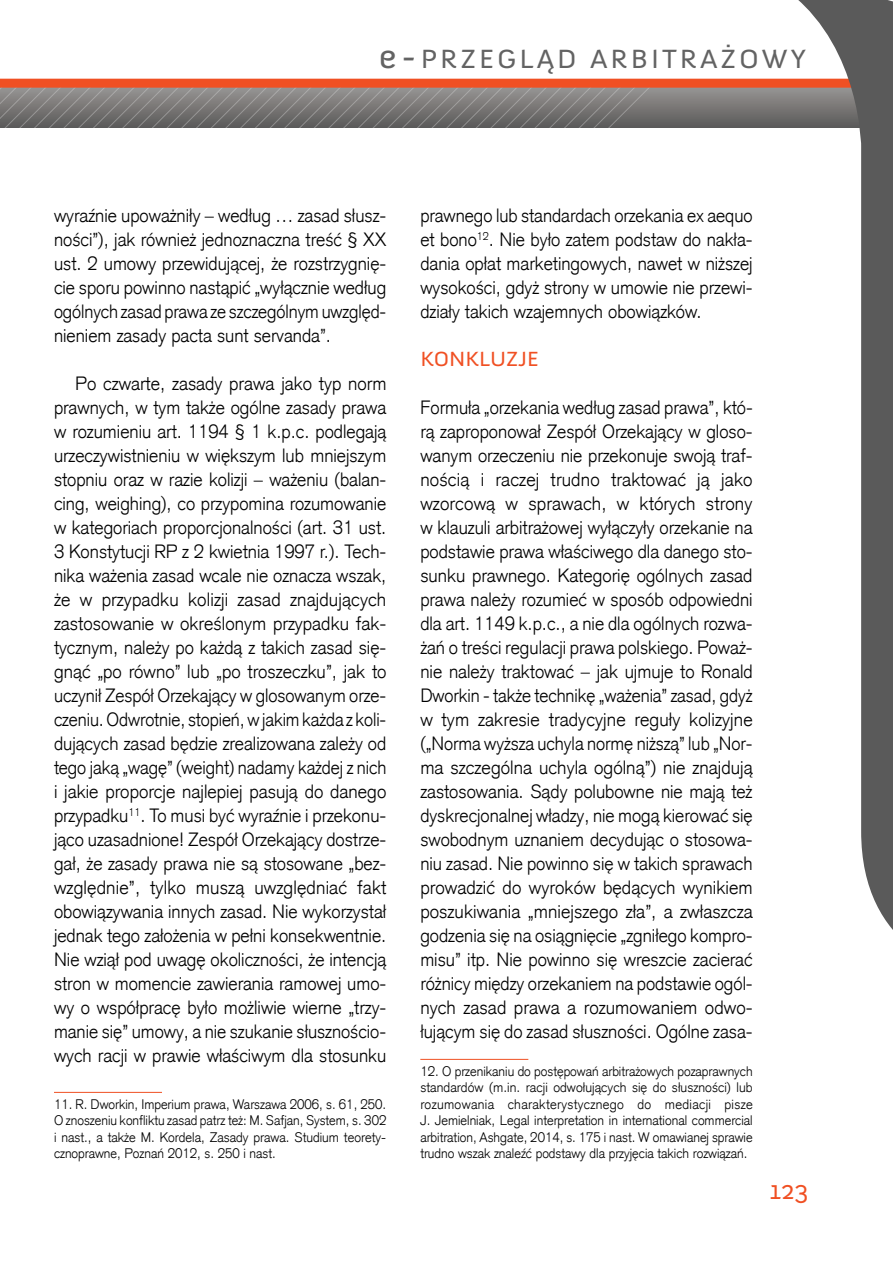
<style>
.page{position:relative;width:893px;height:1263px;background:#fff}
.page>*{position:absolute;margin:0;border:0;box-sizing:border-box;transform-origin:0 0}
.t1{font:27px "Anivers";letter-spacing:.1em;color:#636363;scale:1.1 1}
.t2{font:26.4px "Anivers";color:#f05023}
.t3{font:21px "Anivers";color:#f05023;scale:1.1 1}
.t4{font:300 18.75px/24px "Akzidenz Grotesk CE";color:#000;text-align:justify}
.t5{font:300 13.5px/16.5px "Akzidenz Grotesk CE";color:#000;text-align:justify}
.s1{font-size:34.65px}
</style>
<div class="page">
<svg style="left:654px;top:88px;width:138px;height:40px;background:#777675"></svg>
<svg style="left:0;top:88px;width:654px;height:40px;background:#7b7978"></svg>
<div style="left:0;top:79px;width:893px;height:9px;background:#f05023"></div>
<svg style="left:792px;top:0;width:101px;height:930px"></svg>
<hr style="left:54px;top:1092px;width:108px;height:1px;background:#f05023">
<hr style="left:420px;top:1059px;width:108px;height:1px;background:#f05023">
<h1 class="t1" style="left:379px;top:44px;width:390px"><span class="s1">e-</span>PRZEGLĄD ARBITRAŻOWY</h1>
<p class="t4" style="left:54px;top:203px;width:334px">wyraźnie upoważniły – według … zasad słusz&shy;ności”), jak również jednoznaczna treść § XX ust. 2 umowy przewidującej, że rozstrzygnię&shy;cie sporu powinno nastąpić „wyłącznie według ogólnych zasad prawa ze szczególnym uwzględ&shy;nieniem zasady pacta sunt servanda”.</p>
<p class="t4" style="left:54px;top:371px;width:334px;text-indent:21px">Po czwarte, zasady prawa jako typ norm prawnych, w tym także ogólne zasady prawa w rozumieniu art. 1194 § 1 k.p.c. podlegają urzeczywistnieniu w większym lub mniejszym stopniu oraz w razie kolizji – ważeniu (balan&shy;cing, weighing), co przypomina rozumowanie w kategoriach proporcjonalności (art. 31 ust.<br>3 Konstytucji RP z 2 kwietnia 1997 r.). Tech&shy;nika ważenia zasad wcale nie oznacza wszak, że w przypadku kolizji zasad znajdujących zastosowanie w określonym przypadku fak&shy;tycznym, należy po każdą z takich zasad się&shy;gnąć „po równo” lub „po troszeczku”, jak to uczynił Zespół Orzekający w glosowanym orze&shy;czeniu. Odwrotnie, stopień, w jakim każda z koli&shy;dujących zasad będzie zrealizowana zależy od tego jaką „wagę” (weight) nadamy każdej z nich i jakie proporcje najlepiej pasują do danego przypadku<sup>11</sup>. To musi być wyraźnie i przekonu&shy;jąco uzasadnione! Zespół Orzekający dostrze&shy;gał, że zasady prawa nie są stosowane „bez&shy;względnie”, tylko muszą uwzględniać fakt obowiązywania innych zasad. Nie wykorzystał jednak tego założenia w pełni konsekwentnie.<br>Nie wziął pod uwagę okoliczności, że intencją stron w momencie zawierania ramowej umo&shy;wy o współpracę było możliwie wierne „trzy&shy;manie się” umowy, a nie szukanie słusznościo&shy;wych racji w prawie właściwym dla stosunku</p>
<p class="t5" style="left:54px;top:1096px;width:334px">11. R. Dworkin, Imperium prawa, Warszawa 2006, s. 61, 250.<br>O znoszeniu konfliktu zasad patrz też: M. Safjan, System, s. 302 i nast., a także M. Kordela, Zasady prawa. Studium teorety&shy;cznoprawne, Poznań 2012, s. 250 i nast.</p>
<p class="t4" style="left:420px;top:203px;width:334px">prawnego lub standardach orzekania ex aequo et bono<sup>12</sup>. Nie było zatem podstaw do nakła&shy;dania opłat marketingowych, nawet w niższej wysokości, gdyż strony w umowie nie przewi&shy;działy takich wzajemnych obowiązków.</p>
<p class="t3" style="left:420px;top:347px;width:109px">KONKLUZJE</p>
<p class="t4" style="left:420px;top:395px;width:334px">Formuła „orzekania według zasad prawa”, któ&shy;rą zaproponował Zespół Orzekający w gloso&shy;wanym orzeczeniu nie przekonuje swoją traf&shy;nością i raczej trudno traktować ją jako wzorcową w sprawach, w których strony w klauzuli arbitrażowej wyłączyły orzekanie na podstawie prawa właściwego dla danego sto&shy;sunku prawnego. Kategorię ogólnych zasad prawa należy rozumieć w sposób odpowiedni dla art. 1149 k.p.c., a nie dla ogólnych rozwa&shy;żań o treści regulacji prawa polskiego. Poważ&shy;nie należy traktować – jak ujmuje to Ronald Dworkin - także technikę „ważenia” zasad, gdyż w tym zakresie tradycyjne reguły kolizyjne („Norma wyższa uchyla normę niższą” lub „Nor&shy;ma szczególna uchyla ogólną”) nie znajdują zastosowania. Sądy polubowne nie mają też dyskrecjonalnej władzy, nie mogą kierować się swobodnym uznaniem decydując o stosowa&shy;niu zasad. Nie powinno się w takich sprawach prowadzić do wyroków będących wynikiem poszukiwania „mniejszego zła”, a zwłaszcza godzenia się na osiągnięcie „zgniłego kompro&shy;misu” itp. Nie powinno się wreszcie zacierać różnicy między orzekaniem na podstawie ogól&shy;nych zasad prawa a rozumowaniem odwo&shy;łującym się do zasad słuszności. Ogólne zasa-</p>
<p class="t5" style="left:420px;top:1063px;width:334px">12. O przenikaniu do postępowań arbitrażowych pozaprawnych standardów (m.in. racji odwołujących się do słuszności) lub rozumowania charakterystycznego do mediacji pisze J. Jemielniak, Legal interpretation in international commercial arbitration, Ashgate, 2014, s. 175 i nast. W omawianej sprawie trudno wszak znaleźć podstawy dla przyjęcia takich rozwiązań.</p>
<h2 class="t2" style="left:770px;top:1175px;width:40px">123</h2>
</div>
